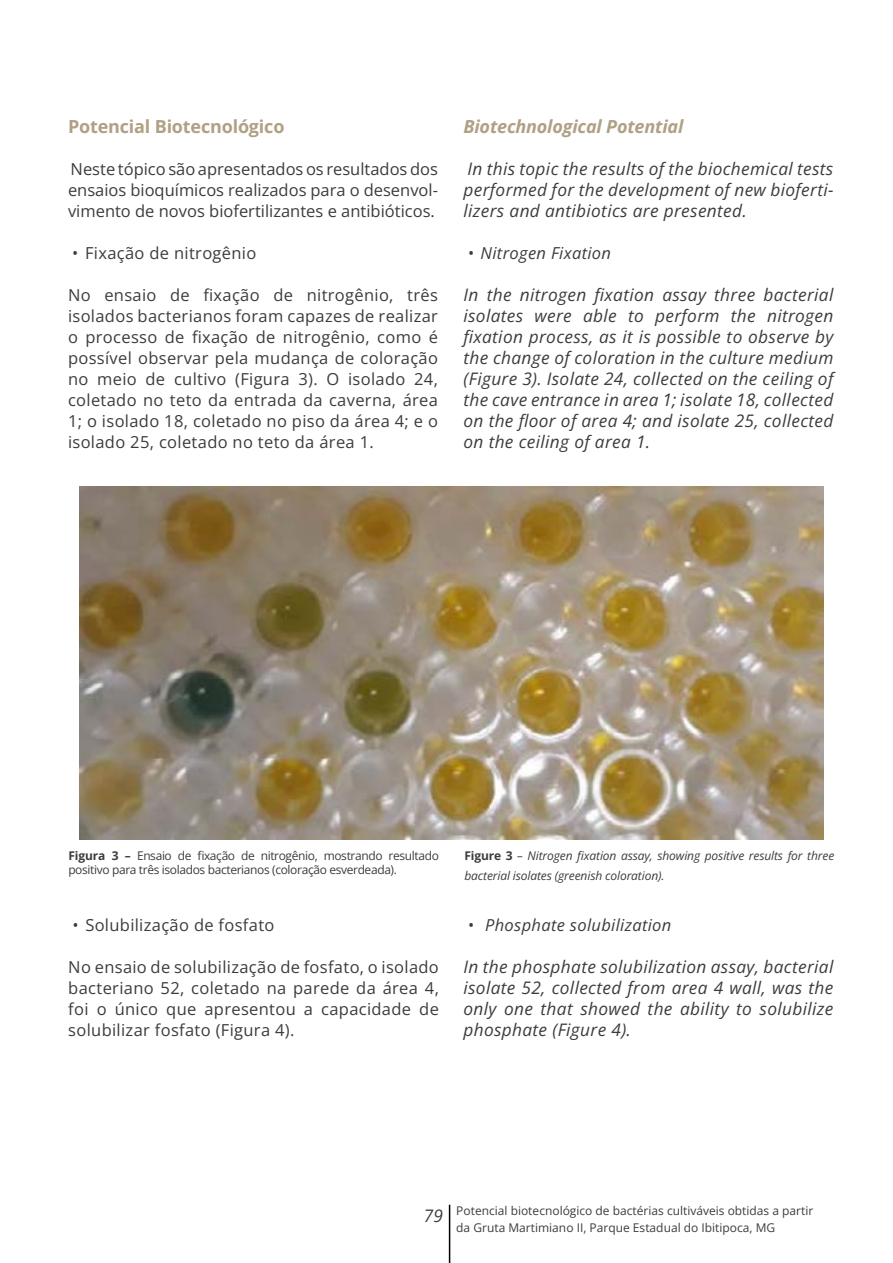
<style>
.page{position:relative;width:893px;height:1263px;background:#fff}
.page>*{position:absolute;margin:0;border:0;box-sizing:border-box;transform-origin:0 0}
.t1{font:italic 700 18px "Open Sans";letter-spacing:-.01em;color:#b0a084}
.t2{font:700 18px "Open Sans";letter-spacing:-.01em;color:#b0a084}
.t3{font:italic 17.25px/21px "Open Sans";letter-spacing:.02em;color:#3c3c3b;text-align:justify}
.t4{font:16.5px/21px "Open Sans";letter-spacing:.02em;color:#3c3c3b;text-align:justify}
.t5{font:italic 16.5px "Open Sans";letter-spacing:.02em;color:#3c3c3b}
.t6{font:12px/13.5px "Open Sans";letter-spacing:-.03em;color:#3c3c3b}
.t7{font:12px/16.5px "Open Sans";color:#3c3c3b;text-align:center}
.t8{font:italic 12px/19.5px "Open Sans";letter-spacing:-.01em;color:#3c3c3b}
.s1{font-weight:700}
.s2{font-weight:700;font-style:normal}
.s3{font-style:italic;font-size:17.25px}
</style>
<div class="page">
<hr style="left:449px;top:1205px;width:1px;height:58px;background:#000">
<img style="left:79px;top:487px;width:744px;height:352px">
<p class="t2" style="left:68px;top:114px;width:218px">Potencial Biotecnológico</p>
<p class="t4" style="left:68px;top:158px;width:371px">Neste tópico são apresentados os resultados dos ensaios bioquímicos realizados para o desenvol&shy;vimento de novos biofertilizantes e antibióticos.</p>
<p class="t4" style="left:72px;top:242px;width:186px">• Fixação de nitrogênio</p>
<p class="t4" style="left:68px;top:284px;width:372px">No ensaio de fixação de nitrogênio, três isolados bacterianos foram capazes de realizar o processo de fixação de nitrogênio, como é possível observar pela mudança de coloração no meio de cultivo (Figura 3). O isolado 24, coletado no teto da entrada da caverna, área 1; o isolado 18, coletado no piso da área 4; e o isolado 25, coletado no teto da área 1.</p>
<p class="t1" style="left:463px;top:114px;width:221px">Biotechnological Potential</p>
<p class="t3" style="left:463px;top:158px;width:371px">In this topic the results of the biochemical tests performed for the development of new bioferti&shy;lizers and antibiotics are presented.</p>
<p class="t5" style="left:468px;top:242px;width:145px">• Nitrogen Fixation</p>
<p class="t3" style="left:463px;top:284px;width:371px">In the nitrogen fixation assay three bacterial isolates were able to perform the nitrogen fixation process, as it is possible to observe by the change of coloration in the culture medium (Figure 3). Isolate 24, collected on the ceiling of the cave entrance in area 1; isolate 18, collected on the floor of area 4; and isolate 25, collected on the ceiling of area 1.</p>
<p class="t6" style="left:68px;top:849px;width:372px"><span class="s1">Figura 3 –</span> Ensaio de fixação de nitrogênio, mostrando resultado positivo para três isolados bacterianos (coloração esverdeada).</p>
<p class="t8" style="left:464px;top:846px;width:371px"><span class="s2">Figure 3</span> – Nitrogen fixation assay, showing positive results for three bacterial isolates (greenish coloration).</p>
<p class="t4" style="left:73px;top:914px;width:203px">• Solubilização de fosfato</p>
<p class="t4" style="left:68px;top:956px;width:372px">No ensaio de solubilização de fosfato, o isolado bacteriano 52, coletado na parede da área 4, foi o único que apresentou a capacidade de solubilizar fosfato (Figura 4).</p>
<p class="t5" style="left:468px;top:914px;width:205px">• Phosphate solubilization</p>
<p class="t3" style="left:463px;top:956px;width:371px">In the phosphate solubilization assay, bacterial isolate 52, collected from area 4 wall, was the only one that showed the ability to solubilize phosphate (Figure 4).</p>
<p class="t7" style="left:424px;top:1202px;width:391px"><span class="s3">79</span> Potencial biotecnológico de bactérias cultiváveis obtidas a partir da Gruta Martimiano II, Parque Estadual do Ibitipoca, MG</p>
</div>
